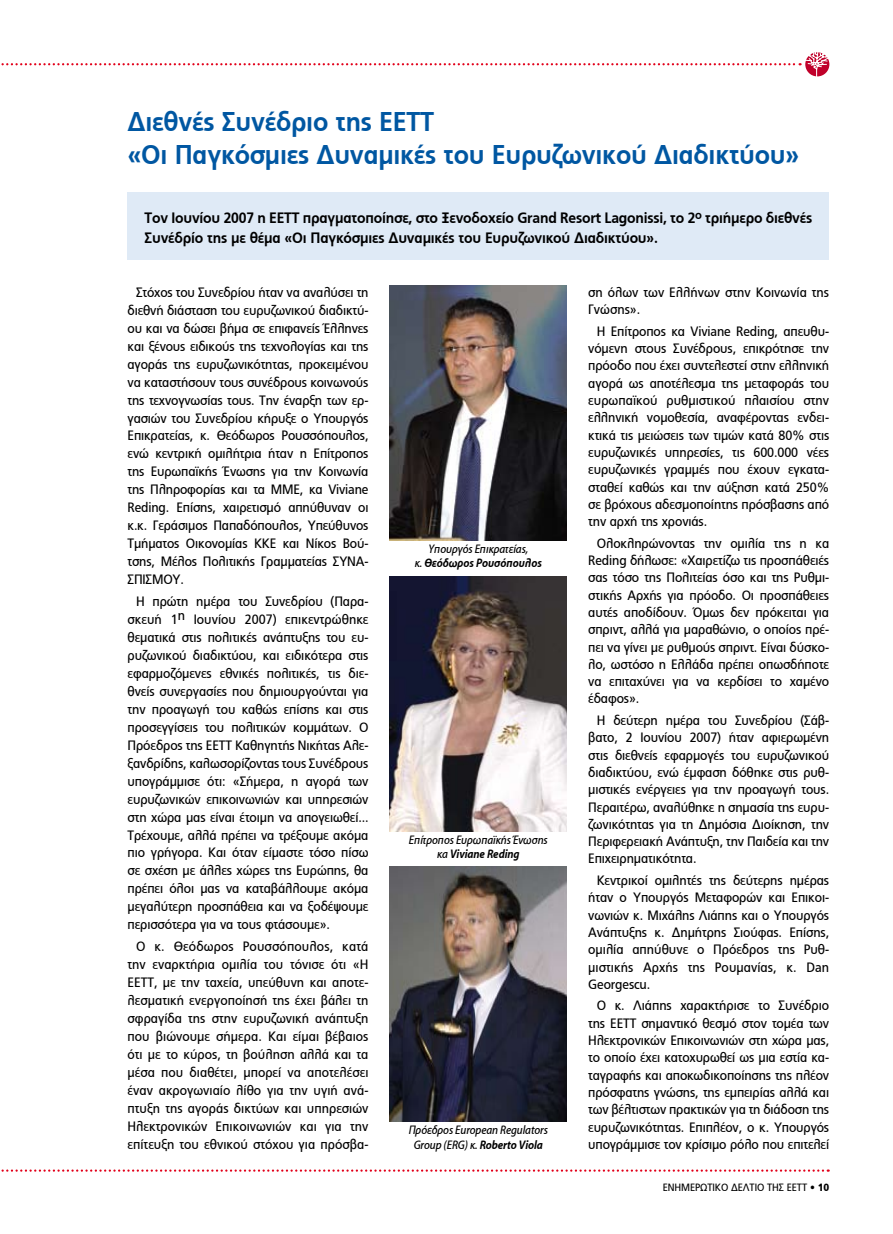
<style>
.page{position:relative;width:893px;height:1234px;background:#fff}
.page>*{position:absolute;margin:0;border:0;box-sizing:border-box;transform-origin:0 0}
.t1{font:700 27px/33px "PF Catalog";letter-spacing:-.01em;color:#0057a2;scale:.93 1}
.t2{font:700 15px/19.5px "PF Catalog";letter-spacing:-.015em;color:#000;scale:.93 1}
.t3{font:13.5px/18px "PF Catalog";letter-spacing:-.01em;color:#000;text-align:justify;scale:.93 1}
.t4{font:italic 12px/14.4px "PF Catalog";letter-spacing:-.01em;color:#000;text-align:center;scale:.93 1}
.t5{font:10.5px "PF Catalog";letter-spacing:-.01em;color:#000;scale:.93 1}
.s1{font-weight:700}
.s2{font-weight:900}
</style>
<div class="page">
<svg style="left:1px;top:1169px;width:828px;height:2px"></svg>
<div style="left:802px;top:49px;width:30px;height:30px;border:3px solid #fff;border-radius:50%"></div>
<svg style="left:1px;top:51px;width:830px;height:27px"></svg>
<div style="left:128px;top:192px;width:701px;height:67px;background:#dfeaf6"></div>
<img style="left:390px;top:285px;width:177px;height:255px">
<img style="left:390px;top:866px;width:177px;height:255px">
<img style="left:390px;top:576px;width:177px;height:255px">
<h1 class="t1" style="left:128px;top:105px;width:724px">Διεθνές Συνέδριο της ΕΕΤΤ<br>«Οι Παγκόσμιες Δυναμικές του Ευρυζωνικού Διαδικτύου»</h1>
<p class="t2" style="left:145px;top:208px;width:719px">Τον Ιουνίου 2007 η ΕΕΤΤ πραγματοποίησε, στο Ξενοδοχείο Grand Resort Lagonissi, το 2<sup>ο</sup> τριήμερο διεθνές<br>Συνέδρίο της με θέμα «Οι Παγκόσμιες Δυναμικές του Ευρυζωνικού Διαδικτύου».</p>
<p class="t3" style="left:128px;top:283px;width:261px;text-indent:9px">Στόχος του Συνεδρίου ήταν να αναλύσει τη διεθνή διάσταση του ευρυζωνικού διαδικτύ&shy;ου και να δώσει βήμα σε επιφανείς Έλληνες και ξένους ειδικούς της τεχνολογίας και της αγοράς της ευρυζωνικότητας, προκειμένου να καταστήσουν τους συνέδρους κοινωνούς της τεχνογνωσίας τους. Την έναρξη των ερ&shy;γασιών του Συνεδρίου κήρυξε ο Yπουργός Επικρατείας, κ. Θεόδωρος Ρουσσόπουλος, ενώ κεντρική ομιλήτρια ήταν η Επίτροπος της Ευρωπαϊκής Ένωσης για την Κοινωνία της Πληροφορίας και τα ΜΜΕ, κα Viviane Reding. Επίσης, χαιρετισμό απηύθυναν οι κ.κ. Γεράσιμος Παπαδόπουλος, Υπεύθυνος Τμήματος Οικονομίας ΚΚΕ και Νίκος Βού&shy;τσης, Μέλος Πολιτικής Γραμματείας ΣΥΝΑ-ΣΠΙΣΜΟΥ.</p>
<p class="t3" style="left:128px;top:592px;width:261px;text-indent:9px">H πρώτη ημέρα του Συνεδρίου (Παρα&shy;σκευή 1η Ιουνίου 2007) επικεντρώθηκε θεματικά στις πολιτικές ανάπτυξης του ευ&shy;ρυζωνικού διαδικτύου, και ειδικότερα στις εφαρμοζόμενες εθνικές πολιτικές, τις διε&shy;θνείς συνεργασίες που δημιουργούνται για την προαγωγή του καθώς επίσης και στις προσεγγίσεις του πολιτικών κομμάτων. Ο Πρόεδρος της ΕΕΤΤ Καθηγητής Νικήτας Αλε&shy;ξανδρίδης, καλωσορίζοντας τους Συνέδρους υπογράμμισε ότι: «Σήμερα, η αγορά των ευρυζωνικών επικοινωνιών και υπηρεσιών στη χώρα μας είναι έτοιμη να απογειωθεί...<br>Τρέχουμε, αλλά πρέπει να τρέξουμε ακόμα πιο γρήγορα. Και όταν είμαστε τόσο πίσω σε σχέση με άλλες χώρες της Ευρώπης, θα πρέπει όλοι μας να καταβάλλουμε ακόμα μεγαλύτερη προσπάθεια και να ξοδέψουμε περισσότερα για να τους φτάσουμε».</p>
<p class="t3" style="left:128px;top:937px;width:261px;text-indent:9px">Ο κ. Θεόδωρος Ρουσσόπουλος, κατά την εναρκτήρια ομιλία του τόνισε ότι «Η ΕΕΤΤ, με την ταχεία, υπεύθυνη και αποτε&shy;λεσματική ενεργοποίησή της έχει βάλει τη σφραγίδα της στην ευρυζωνική ανάπτυξη που βιώνουμε σήμερα. Και είμαι βέβαιος ότι με το κύρος, τη βούληση αλλά και τα μέσα που διαθέτει, μπορεί να αποτελέσει έναν ακρογωνιαίο λίθο για την υγιή ανά&shy;πτυξη της αγοράς δικτύων και υπηρεσιών Ηλεκτρονικών Επικοινωνιών και για την επίτευξη του εθνικού στόχου για πρόσβα-</p>
<p class="t4" style="left:415px;top:541px;width:138px">Υπουργός Επικρατείας,<br>κ. <span class="s1">Θεόδωρος Ρουσόπουλος</span></p>
<p class="t4" style="left:409px;top:832px;width:151px">Επίτροπος Ευρωπαϊκής Ένωσης κα <span class="s1">Viviane Reding</span></p>
<p class="t4" style="left:409px;top:1123px;width:151px">Πρόεδρος European Regulators<br>Group (ERG) κ. <span class="s1">Roberto Viola</span></p>
<p class="t3" style="left:588px;top:283px;width:261px;line-height:17.2px">ση όλων των Ελλήνων στην Κοινωνία της<br>Γνώσης».</p>
<p class="t3" style="left:588px;top:322px;width:261px;line-height:17.2px;text-indent:9px">Η Επίτροπος κα Viviane Reding, απευθυ&shy;νόμενη στους Συνέδρους, επικρότησε την πρόοδο που έχει συντελεστεί στην ελληνική αγορά ως αποτέλεσμα της μεταφοράς του ευρωπαϊκού ρυθμιστικού πλαισίου στην ελληνική νομοθεσία, αναφέροντας ενδει&shy;κτικά τις μειώσεις των τιμών κατά 80% στις ευρυζωνικές υπηρεσίες, τις 600.000 νέες ευρυζωνικές γραμμές που έχουν εγκατα&shy;σταθεί καθώς και την αύξηση κατά 250% σε βρόχους αδεσμοποίητης πρόσβασης από την αρχή της χρονιάς.</p>
<p class="t3" style="left:588px;top:534px;width:261px;line-height:17.2px;text-indent:9px">Ολοκληρώνοντας την ομιλία της η κα Reding δήλωσε: «Χαιρετίζω τις προσπάθειές σας τόσο της Πολιτείας όσο και της Ρυθμι&shy;στικής Αρχής για πρόοδο. Οι προσπάθειες αυτές αποδίδουν. Όμως δεν πρόκειται για σπριντ, αλλά για μαραθώνιο, ο οποίος πρέ&shy;πει να γίνει με ρυθμούς σπριντ. Είναι δύσκο&shy;λο, ωστόσο η Ελλάδα πρέπει οπωσδήποτε να επιταχύνει για να κερδίσει το χαμένο έδαφος».</p>
<p class="t3" style="left:588px;top:711px;width:261px;line-height:17.2px;text-indent:9px">Η δεύτερη ημέρα του Συνεδρίου (Σάβ&shy;βατο, 2 Ιουνίου 2007) ήταν αφιερωμένη στις διεθνείς εφαρμογές του ευρυζωνικού διαδικτύου, ενώ έμφαση δόθηκε στις ρυθ&shy;μιστικές ενέργειες για την προαγωγή τους.<br>Περαιτέρω, αναλύθηκε η σημασία της ευρυ&shy;ζωνικότητας για τη Δημόσια Διοίκηση, την Περιφερειακή Ανάπτυξη, την Παιδεία και την Επιχειρηματικότητα.</p>
<p class="t3" style="left:588px;top:871px;width:261px;line-height:17.2px;text-indent:9px">Κεντρικοί ομιλητές της δεύτερης ημέρας ήταν ο Υπουργός Μεταφορών και Επικοι&shy;νωνιών κ. Μιχάλης Λιάπης και ο Υπουργός Ανάπτυξης κ. Δημήτρης Σιούφας. Επίσης, ομιλία απηύθυνε ο Πρόεδρος της Ρυθ&shy;μιστικής Αρχής της Ρουμανίας, κ. Dan Georgescu.</p>
<p class="t3" style="left:588px;top:997px;width:261px;line-height:17.2px;text-indent:9px">Ο κ. Λιάπης χαρακτήρισε το Συνέδριο της ΕΕΤΤ σημαντικό θεσμό στον τομέα των Hλεκτρονικών Eπικοινωνιών στη χώρα μας, το οποίο έχει κατοχυρωθεί ως μια εστία κα&shy;ταγραφής και αποκωδικοποίησης της πλέον πρόσφατης γνώσης, της εμπειρίας αλλά και των βέλτιστων πρακτικών για τη διάδοση της ευρυζωνικότητας. Επιπλέον, ο κ. Υπουργός υπογράμμισε τον κρίσιμο ρόλο που επιτελεί</p>
<p class="t5" style="left:663px;top:1181px;width:180px">ΕΝΗΜΕΡΩΤΙΚΟ ΔΕΛΤΙΟ ΤΗΣ ΕΕΤΤ • <span class="s2">10</span></p>
</div>
